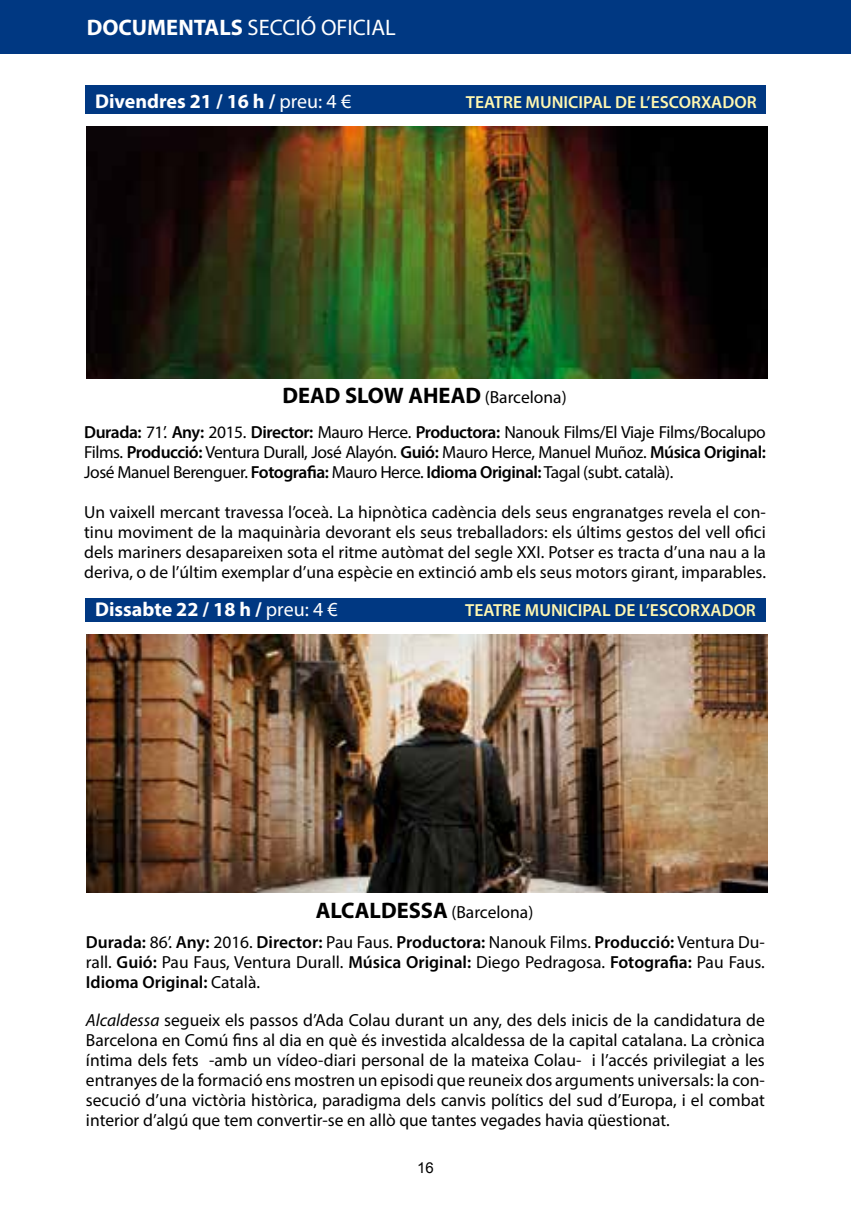
<style>
.page{position:relative;width:851px;height:1205px;background:#fff}
.page>*{position:absolute;margin:0;border:0;box-sizing:border-box;transform-origin:0 0}
.t1{font:700 22.5px "Myriad Pro";color:#000}
.t2{font:22.5px "Myriad Pro";color:#fff}
.t3{font:700 20px "Myriad Pro";color:#fff}
.t4{font:17.5px/20px "Myriad Pro";color:#000;text-align:justify}
.t5{font:600 17.5px "Myriad Pro";color:#fff7b0}
.t6{font:15px "Arial";color:#000}
.s1{font-weight:700}
.s2{font-weight:400}
.s3{font-weight:400;font-size:17.5px}
.s4{font-weight:600}
.s5{font-weight:700;font-size:22.5px}
.s6{font-style:italic}
</style>
<div class="page">
<div style="left:85px;top:85px;width:680px;height:29px;background:#003882"></div>
<div style="left:0;top:0;width:850px;height:54px;background:#003882"></div>
<div style="left:85px;top:599px;width:680px;height:23px;background:#003882"></div>
<img style="left:87px;top:126px;width:680px;height:253px">
<img style="left:87px;top:635px;width:680px;height:257px">
<p class="t2" style="left:87px;top:14px;width:310px"><span class="s1">DOCUMENTALS</span> SECCIÓ OFICIAL</p>
<p class="t3" style="left:95px;top:88px;width:258px">Divendres 21 / 16 h / <span class="s2">preu: 4 €</span></p>
<p class="t5" style="left:466px;top:91px;width:292px">TEATRE MUNICIPAL DE L’ESCORXADOR</p>
<p class="t1" style="left:282px;top:380px;width:286px">DEAD SLOW AHEAD <span class="s3">(Barcelona)</span></p>
<p class="t4" style="left:84px;top:422px;width:683px"><span class="s4">Durada:</span> 71’. <span class="s4">Any:</span> 2015. <span class="s4">Director:</span> Mauro Herce. <span class="s4">Productora:</span> Nanouk Films/El Viaje Films/Bocalupo Films. <span class="s4">Producció:</span> Ventura Durall, José Alayón. <span class="s4">Guió:</span> Mauro Herce, Manuel Muñoz. <span class="s4">Música Original:<br></span>José Manuel Berenguer. <span class="s4">Fotografia:</span> Mauro Herce. <span class="s4">Idioma Original:</span> Tagal (subt. català).</p>
<p class="t4" style="left:84px;top:502px;width:683px">Un vaixell mercant travessa l’oceà. La hipnòtica cadència dels seus engranatges revela el con&shy;tinu moviment de la maquinària devorant els seus treballadors: els últims gestos del vell ofici dels mariners desapareixen sota el ritme autòmat del segle XXI. Potser es tracta d’una nau a la deriva, o de l’últim exemplar d’una espècie en extinció amb els seus motors girant, imparables.</p>
<p class="t3" style="left:95px;top:596px;width:244px">Dissabte 22 / 18 h / <span class="s2">preu: 4 €</span></p>
<p class="t5" style="left:465px;top:599px;width:292px">TEATRE MUNICIPAL DE L’ESCORXADOR</p>
<p class="t4" style="left:315px;top:902px;width:219px"><span class="s5">ALCALDESSA</span> (Barcelona)</p>
<p class="t4" style="left:86px;top:932px;width:680px"><span class="s4">Durada:</span> 86’. <span class="s4">Any:</span> 2016. <span class="s4">Director:</span> Pau Faus. <span class="s4">Productora:</span> Nanouk Films. <span class="s4">Producció:</span> Ventura Du&shy;rall. <span class="s4">Guió:</span> Pau Faus, Ventura Durall. <span class="s4">Música Original:</span> Diego Pedragosa. <span class="s4">Fotografia:</span> Pau Faus.<br><span class="s4">Idioma Original:</span> Català.</p>
<p class="t4" style="left:86px;top:1009px;width:680px"><span class="s6">Alcaldessa</span> segueix els passos d’Ada Colau durant un any, des dels inicis de la candidatura de Barcelona en Comú fins al dia en què és investida alcaldessa de la capital catalana. La crònica íntima dels fets -amb un vídeo-diari personal de la mateixa Colau- i l’accés privilegiat a les entranyes de la formació ens mostren un episodi que reuneix dos arguments universals: la con&shy;secució d’una victòria històrica, paradigma dels canvis polítics del sud d’Europa, i el combat interior d’algú que tem convertir-se en allò que tantes vegades havia qüestionat.</p>
<p class="t6" style="left:417px;top:1157px;width:18px">16</p>
</div>
